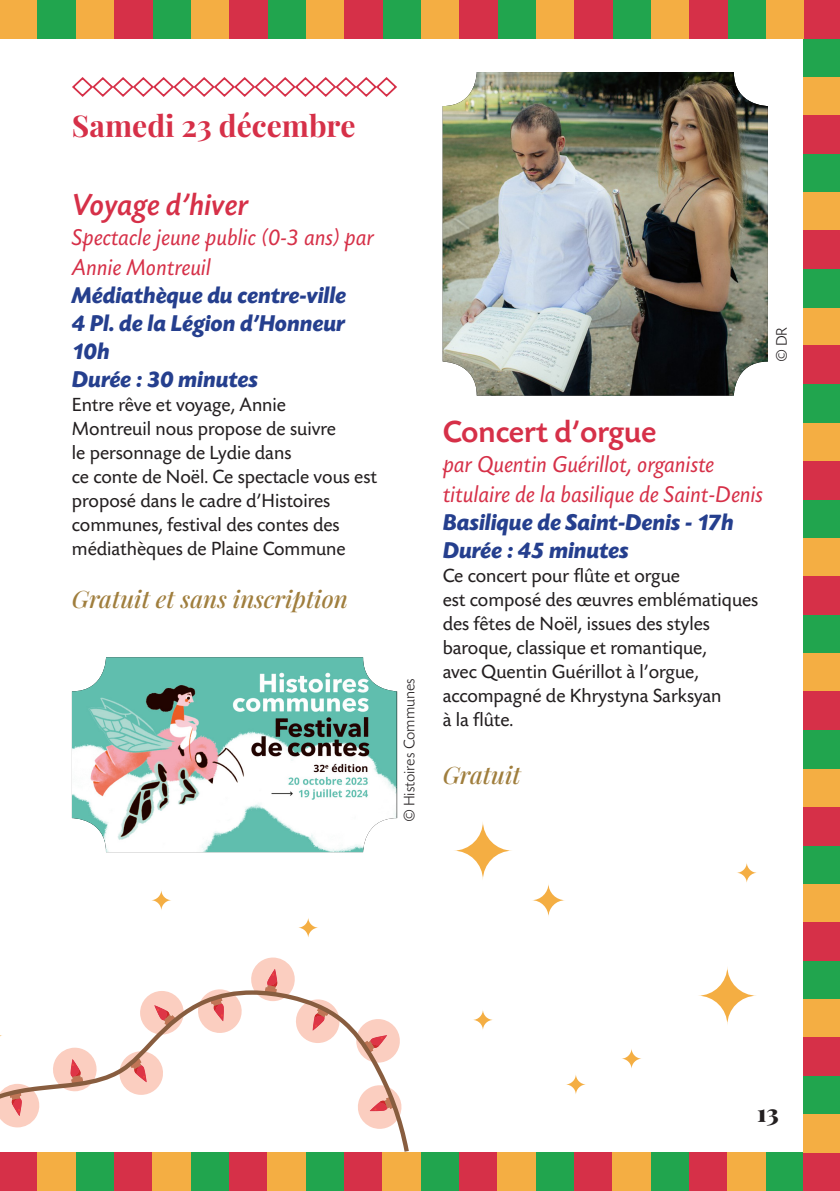
<style>
.page{position:relative;width:840px;height:1191px;background:#fff}
.page>*{position:absolute;margin:0;border:0;box-sizing:border-box;transform-origin:0 0}
.TItre{font:500 32px "Today Sans HEF";color:#d63048}
.TItre-2{font:italic 500 32px "Today Sans HEF";color:#d63048}
.Date_-_Rouge{font:30px "Playfair Display";color:#d63048}
.Sous-titre{font:italic 24px/30px "Today Sans HEF";color:#d63048}
.Date___Horaires{font:italic 700 24px/28px "Today Sans HEF";color:#253f8e}
.Sous-titre-2{font:italic 700 24px/28px "Today Sans HEF";color:#253f8e;text-align:justify}
.tarif{font:italic 24px "Playfair Display";color:#a07e3d}
.TEXTE{font:24px "Playfair Display";color:#231f20}
.TEXTE-2{font:20px/24px "Today Sans HEF";color:#231f20}
.Crédit_photo{font:300 16px "Today Sans HEF";color:#231f20}
</style>
<div class="page">
<div style="left:0;top:1152px;width:38px;height:39px;background:#d63048"></div>
<div style="left:650px;top:1152px;width:38px;height:39px;background:#21a54e"></div>
<div style="left:803px;top:77px;width:36px;height:38px;background:#f4ae43"></div>
<div style="left:803px;top:38px;width:36px;height:39px;background:#21a54e"></div>
<div style="left:803px;top:0;width:36px;height:38px;background:#d63048"></div>
<div style="left:803px;top:192px;width:36px;height:38px;background:#f4ae43"></div>
<div style="left:803px;top:307px;width:36px;height:39px;background:#f4ae43"></div>
<div style="left:803px;top:269px;width:36px;height:38px;background:#21a54e"></div>
<div style="left:803px;top:230px;width:36px;height:39px;background:#d63048"></div>
<div style="left:803px;top:422px;width:36px;height:39px;background:#f4ae43"></div>
<div style="left:803px;top:538px;width:36px;height:38px;background:#f4ae43"></div>
<div style="left:803px;top:499px;width:36px;height:39px;background:#21a54e"></div>
<div style="left:803px;top:461px;width:36px;height:38px;background:#d63048"></div>
<div style="left:803px;top:653px;width:36px;height:38px;background:#f4ae43"></div>
<div style="left:803px;top:768px;width:36px;height:38px;background:#f4ae43"></div>
<div style="left:803px;top:730px;width:36px;height:38px;background:#21a54e"></div>
<div style="left:803px;top:691px;width:36px;height:39px;background:#d63048"></div>
<div style="left:803px;top:883px;width:36px;height:39px;background:#f4ae43"></div>
<div style="left:803px;top:999px;width:36px;height:38px;background:#f4ae43"></div>
<div style="left:803px;top:960px;width:36px;height:39px;background:#21a54e"></div>
<div style="left:803px;top:922px;width:36px;height:38px;background:#d63048"></div>
<div style="left:765px;top:1152px;width:38px;height:39px;background:#21a54e"></div>
<div style="left:803px;top:1152px;width:36px;height:39px;background:#d63048"></div>
<div style="left:535px;top:1152px;width:38px;height:39px;background:#21a54e"></div>
<div style="left:573px;top:1152px;width:39px;height:39px;background:#d63048"></div>
<div style="left:306px;top:1152px;width:38px;height:39px;background:#21a54e"></div>
<div style="left:344px;top:1152px;width:38px;height:39px;background:#d63048"></div>
<div style="left:76px;top:1152px;width:38px;height:39px;background:#21a54e"></div>
<div style="left:114px;top:1152px;width:39px;height:39px;background:#d63048"></div>
<div style="left:191px;top:1152px;width:38px;height:39px;background:#21a54e"></div>
<div style="left:229px;top:1152px;width:38px;height:39px;background:#d63048"></div>
<div style="left:420px;top:1152px;width:39px;height:39px;background:#21a54e"></div>
<div style="left:459px;top:1152px;width:38px;height:39px;background:#d63048"></div>
<div style="left:688px;top:1152px;width:39px;height:39px;background:#d63048"></div>
<div style="left:803px;top:1075px;width:36px;height:39px;background:#21a54e"></div>
<div style="left:803px;top:1037px;width:36px;height:38px;background:#d63048"></div>
<div style="left:803px;top:845px;width:36px;height:38px;background:#21a54e"></div>
<div style="left:803px;top:806px;width:36px;height:39px;background:#d63048"></div>
<div style="left:803px;top:614px;width:36px;height:39px;background:#21a54e"></div>
<div style="left:803px;top:576px;width:36px;height:38px;background:#d63048"></div>
<div style="left:803px;top:384px;width:36px;height:38px;background:#21a54e"></div>
<div style="left:803px;top:346px;width:36px;height:38px;background:#d63048"></div>
<div style="left:803px;top:154px;width:36px;height:38px;background:#21a54e"></div>
<div style="left:803px;top:115px;width:36px;height:39px;background:#d63048"></div>
<div style="left:803px;top:1114px;width:36px;height:38px;background:#f4ae43"></div>
<div style="left:727px;top:1152px;width:38px;height:39px;background:#f4ae43"></div>
<div style="left:612px;top:1152px;width:38px;height:39px;background:#f4ae43"></div>
<div style="left:497px;top:1152px;width:38px;height:39px;background:#f4ae43"></div>
<div style="left:382px;top:1152px;width:38px;height:39px;background:#f4ae43"></div>
<div style="left:267px;top:1152px;width:39px;height:39px;background:#f4ae43"></div>
<div style="left:153px;top:1152px;width:38px;height:39px;background:#f4ae43"></div>
<div style="left:38px;top:1152px;width:38px;height:39px;background:#f4ae43"></div>
<div style="left:0;top:0;width:38px;height:38px;background:#f4ae43"></div>
<div style="left:76px;top:0;width:38px;height:38px;background:#f4ae43"></div>
<div style="left:191px;top:0;width:38px;height:38px;background:#f4ae43"></div>
<div style="left:153px;top:0;width:38px;height:38px;background:#21a54e"></div>
<div style="left:114px;top:0;width:39px;height:38px;background:#d63048"></div>
<div style="left:306px;top:0;width:38px;height:38px;background:#f4ae43"></div>
<div style="left:420px;top:0;width:39px;height:38px;background:#f4ae43"></div>
<div style="left:382px;top:0;width:38px;height:38px;background:#21a54e"></div>
<div style="left:344px;top:0;width:38px;height:38px;background:#d63048"></div>
<div style="left:535px;top:0;width:38px;height:38px;background:#f4ae43"></div>
<div style="left:650px;top:0;width:38px;height:38px;background:#f4ae43"></div>
<div style="left:612px;top:0;width:38px;height:38px;background:#21a54e"></div>
<div style="left:573px;top:0;width:39px;height:38px;background:#d63048"></div>
<div style="left:765px;top:0;width:38px;height:38px;background:#f4ae43"></div>
<div style="left:727px;top:0;width:38px;height:38px;background:#21a54e"></div>
<div style="left:688px;top:0;width:39px;height:38px;background:#d63048"></div>
<div style="left:497px;top:0;width:38px;height:38px;background:#21a54e"></div>
<div style="left:459px;top:0;width:38px;height:38px;background:#d63048"></div>
<div style="left:267px;top:0;width:39px;height:38px;background:#21a54e"></div>
<div style="left:229px;top:0;width:38px;height:38px;background:#d63048"></div>
<div style="left:38px;top:0;width:38px;height:38px;background:#21a54e"></div>
<svg style="left:72px;top:77px;width:325px;height:20px"></svg>
<img style="left:72px;top:657px;width:324px;height:195px">
<img style="left:442px;top:72px;width:325px;height:323px">
<svg style="left:215px;top:957px;width:80px;height:33px"></svg>
<svg style="left:0;top:990px;width:408px;height:162px"></svg>
<svg style="left:453px;top:821px;width:59px;height:59px"></svg>
<svg style="left:697px;top:966px;width:59px;height:59px"></svg>
<svg style="left:531px;top:883px;width:34px;height:34px"></svg>
<svg style="left:297px;top:917px;width:21px;height:21px"></svg>
<svg style="left:151px;top:889px;width:21px;height:21px"></svg>
<svg style="left:0;top:1025px;width:3px;height:21px"></svg>
<svg style="left:735px;top:862px;width:21px;height:21px"></svg>
<svg style="left:620px;top:1048px;width:21px;height:21px"></svg>
<svg style="left:565px;top:1074px;width:21px;height:21px"></svg>
<svg style="left:472px;top:1009px;width:21px;height:21px"></svg>
<p class="Date_-_Rouge" style="left:72px;top:102px;width:285px">Samedi 23 décembre</p>
<p class="TItre-2" style="left:72px;top:188px;width:177px">Voyage d’hiver</p>
<p class="Sous-titre" style="left:72px;top:223px;width:303px">Spectacle jeune public (0-3 ans) par<br>Annie Montreuil</p>
<p class="Sous-titre-2" style="left:72px;top:282px;width:276px">Médiathèque du centre-ville 4 Pl. de la Légion d’Honneur 10h</p>
<p class="Date___Horaires" style="left:72px;top:366px;width:187px">Durée : 30 minutes</p>
<p class="TEXTE-2" style="left:72px;top:393px;width:306px">Entre rêve et voyage, Annie<br>Montreuil nous propose de suivre<br>le personnage de Lydie dans<br>ce conte de Noël. Ce spectacle vous est proposé dans le cadre d’Histoires communes, festival des contes des médiathèques de Plaine Commune</p>
<p class="tarif" style="left:72px;top:580px;width:277px">Gratuit et sans inscription</p>
<p class="Crédit_photo" style="left:401px;top:821px;width:144px;rotate:-90deg">© Histoires Communes</p>
<p class="Crédit_photo" style="left:773px;top:361px;width:36px;rotate:-90deg">© DR</p>
<p class="TItre" style="left:442px;top:415px;width:215px">Concert d’orgue</p>
<p class="Sous-titre" style="left:442px;top:450px;width:321px">par Quentin Guérillot, organiste titulaire de la basilique de Saint-Denis</p>
<p class="Date___Horaires" style="left:442px;top:509px;width:292px">Basilique de Saint-Denis - 17h<br>Durée : 45 minutes</p>
<p class="TEXTE-2" style="left:442px;top:564px;width:317px">Ce concert pour flûte et orgue<br>est composé des œuvres emblématiques des fêtes de Noël, issues des styles baroque, classique et romantique,<br>avec Quentin Guérillot à l’orgue, accompagné de Khrystyna Sarksyan<br>à la flûte.</p>
<p class="tarif" style="left:442px;top:756px;width:79px">Gratuit</p>
<p class="TEXTE" style="left:756px;top:1094px;width:23px">13</p>
</div>
